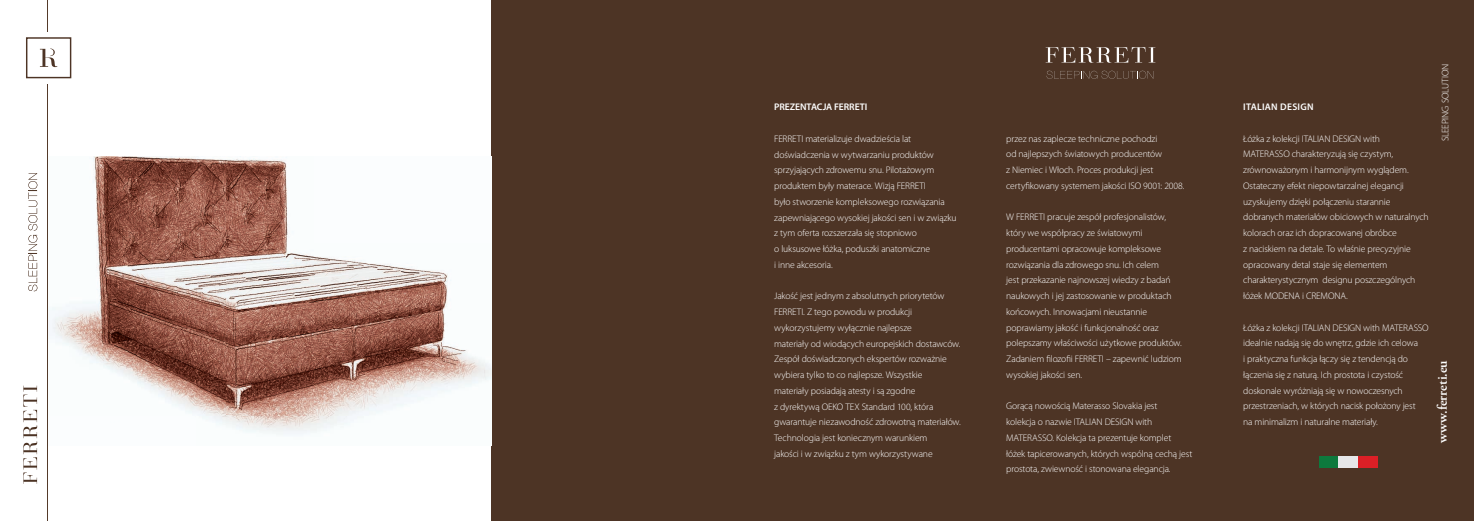
<style>
.page{position:relative;width:1474px;height:521px;background:#fff}
.page>*{position:absolute;margin:0;border:0;box-sizing:border-box;transform-origin:0 0}
.t1{font:600 14px "Adobe Garamond Pro";color:#fff}
.t2{font:300 9.62px/15.8px "Myriad Pro";letter-spacing:-.015em;color:#fff}
.t3{font:600 9.62px "Myriad Pro";color:#fff}
.t4{font:600 9.62px "Myriad Pro";letter-spacing:.025em;color:#fff}
</style>
<div class="page">
<div style="left:491px;top:0;width:982px;height:521px;background:#4d3425"></div>
<img style="left:48px;top:157px;width:443px;height:278px">
<hr style="left:47px;top:0;width:1px;height:521px;background:#533a2a">
<svg style="left:23px;top:386px;width:14px;height:98px"></svg>
<div style="left:20px;top:32px;width:57px;height:51px;background:#fff"></div>
<svg style="left:26px;top:37px;width:45px;height:41px"></svg>
<svg style="left:28px;top:173px;width:9px;height:118px"></svg>
<svg style="left:1045px;top:47px;width:110px;height:16px"></svg>
<svg style="left:1046px;top:71px;width:107px;height:8px"></svg>
<div style="left:1318px;top:457px;width:20px;height:11px;background:#0d793d"></div>
<div style="left:1357px;top:457px;width:20px;height:11px;background:#dc1f26"></div>
<div style="left:1338px;top:457px;width:19px;height:11px;background:#e6e7e9"></div>
<p class="t3" style="left:774px;top:101px;width:95px">PREZENTACJA FERRETI</p>
<p class="t2" style="left:774px;top:131px;width:184px">FERRETI materializuje dwadzieścia lat doświadczenia w wytwarzaniu produktów sprzyjających zdrowemu snu. Pilotażowym produktem były materace. Wizją FERRETI<br>było stworzenie kompleksowego rozwiązania zapewniającego wysokiej jakości sen i w związku z tym oferta rozszerzała się stopniowo<br>o luksusowe łóżka, poduszki anatomiczne<br>i inne akcesoria.</p>
<p class="t2" style="left:774px;top:288px;width:188px">Jakość jest jednym z absolutnych priorytetów FERRETI. Z tego powodu w produkcji wykorzystujemy wyłącznie najlepsze<br>materiały od wiodących europejskich dostawców.<br>Zespół doświadczonych ekspertów rozważnie wybiera tylko to co najlepsze. Wszystkie<br>materiały posiadają atesty i są zgodne<br>z dyrektywą OEKO TEX Standard 100, która gwarantuje niezawodność zdrowotną materiałów.<br>Technologia jest koniecznym warunkiem<br>jakości i w związku z tym wykorzystywane</p>
<p class="t2" style="left:1006px;top:131px;width:180px">przez nas zaplecze techniczne pochodzi<br>od najlepszych światowych producentów<br>z Niemiec i Włoch. Proces produkcji jest certyfikowany systemem jakości ISO 9001: 2008.</p>
<p class="t2" style="left:1006px;top:209px;width:177px">W FERRETI pracuje zespół profesjonalistów, który we współpracy ze światowymi producentami opracowuje kompleksowe rozwiązania dla zdrowego snu. Ich celem<br>jest przekazanie najnowszej wiedzy z badań naukowych i jej zastosowanie w produktach końcowych. Innowacjami nieustannie poprawiamy jakość i funkcjonalność oraz polepszamy właściwości użytkowe produktów.<br>Zadaniem filozofii FERRETI – zapewnić ludziom wysokiej jakości sen.</p>
<p class="t2" style="left:1006px;top:398px;width:188px">Gorącą nowością Materasso Slovakia jest<br>kolekcja o nazwie ITALIAN DESIGN with MATERASSO. Kolekcja ta prezentuje komplet łóżek tapicerowanych, których wspólną cechą jest prostota, zwiewność i stonowana elegancja.</p>
<p class="t4" style="left:1243px;top:101px;width:72px">ITALIAN DESIGN</p>
<p class="t2" style="left:1243px;top:130px;width:187px">Łóżka z kolekcji ITALIAN DESIGN with MATERASSO charakteryzują się czystym, zrównoważonym i harmonijnym wyglądem.<br>Ostateczny efekt niepowtarzalnej elegancji uzyskujemy dzięki połączeniu starannie dobranych materiałów obiciowych w naturalnych kolorach oraz ich dopracowanej obróbce<br>z naciskiem na detale. To właśnie precyzyjnie opracowany detal staje się elementem charakterystycznym designu poszczególnych łóżek MODENA i CREMONA.</p>
<p class="t2" style="left:1243px;top:319px;width:187px">Łóżka z kolekcji ITALIAN DESIGN with MATERASSO idealnie nadają się do wnętrz, gdzie ich celowa<br>i praktyczna funkcja łączy się z tendencją do łączenia się z naturą. Ich prostota i czystość doskonale wyróżniają się w nowoczesnych przestrzeniach, w których nacisk położony jest<br>na minimalizm i naturalne materiały.</p>
<p class="t2" style="left:1437px;top:141px;width:79px;rotate:-90deg">SLEEPING SOLUTION</p>
<h1 class="t1" style="left:1434px;top:443px;width:85px;rotate:-90deg">www.ferreti.eu</h1>
</div>
